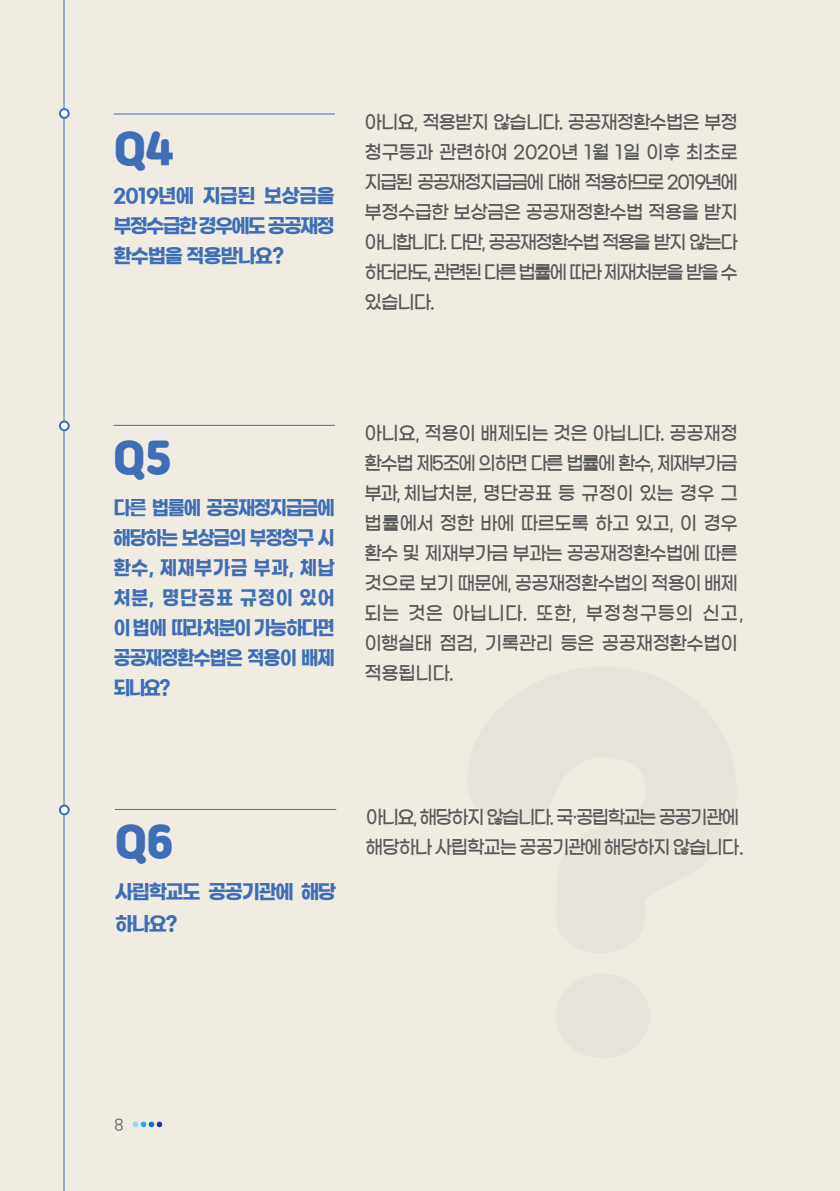
<style>
.page{position:relative;width:840px;height:1191px;background:#fff}
.page>*{position:absolute;margin:0;border:0;box-sizing:border-box;transform-origin:0 0}
.t1{font:42px "Jalnan OTF";color:#3f6eb6}
.t2{font:20px/30px "Gmarket Sans TTF Bold";letter-spacing:-.075em;color:#3f6eb6;text-align:justify;scale:.9 1}
.t3{font:20px/30px "Gmarket Sans TTF Bold";letter-spacing:-.075em;color:#3f6eb6;text-align:justify;scale:.95 1}
.t4{font:19px/30px "Gmarket Sans TTF Medium";letter-spacing:-.045em;color:#57585a;text-align:justify;scale:.95 1}
.t5{font:19px/30px "Gmarket Sans TTF Medium";letter-spacing:-.025em;color:#57585a;scale:.95 1}
.t6{font:500 16px "Ko Pub Dotum";color:#6c6d70}
</style>
<div class="page">
<hr style="left:839px;top:0;width:1px;height:1191px;background:#f1ece2">
<div style="left:0;top:0;width:839px;height:1191px;background:#f1ece2"></div>
<hr style="left:64px;top:0;width:1px;height:1191px;background:#3f6eb6">
<hr style="left:113px;top:113px;width:221px;height:1px;background:#3f6eb6">
<hr style="left:113px;top:425px;width:221px;height:1px;background:#3f6eb6">
<hr style="left:115px;top:809px;width:221px;height:1px;background:#3f6eb6">
<div style="left:60px;top:109px;width:9px;height:9px;background:#fff;border-radius:50%"></div>
<div style="left:59px;top:108px;width:11px;height:11px;border:2px solid #3f6eb6;border-radius:50%"></div>
<div style="left:60px;top:421px;width:9px;height:9px;background:#fff;border-radius:50%"></div>
<div style="left:59px;top:420px;width:11px;height:11px;border:2px solid #3f6eb6;border-radius:50%"></div>
<div style="left:60px;top:805px;width:9px;height:9px;background:#fff;border-radius:50%"></div>
<div style="left:59px;top:804px;width:11px;height:11px;border:2px solid #3f6eb6;border-radius:50%"></div>
<svg style="left:133px;top:1121px;width:29px;height:6px"></svg>
<h1 class="t1" style="left:114px;top:120px;width:61px">Q4</h1>
<p class="t3" style="left:113px;top:182px;width:234px">2019년에 지급된 보상금을 부정수급한 경우에도 공공재정 환수법을 적용받나요?</p>
<p class="t4" style="left:364px;top:108px;width:394px">아니요, 적용받지 않습니다. 공공재정환수법은 부정 청구등과 관련하여 2020년 1월 1일 이후 최초로 지급된 공공재정지급금에 대해 적용하므로 2019년에 부정수급한 보상금은 공공재정환수법 적용을 받지 아니합니다. 다만, 공공재정환수법 적용을 받지 않는다 하더라도, 관련된 다른 법률에 따라 제재처분을 받을 수 있습니다.</p>
<h1 class="t1" style="left:113px;top:429px;width:60px">Q5</h1>
<p class="t2" style="left:113px;top:494px;width:247px">다른 법률에 공공재정지급금에 해당하는 보상금의 부정청구 시 환수, 제재부가금 부과, 체납 처분, 명단공표 규정이 있어 이 법에 따라 처분이 가능하다면 공공재정환수법은 적용이 배제 되나요?</p>
<p class="t5" style="left:364px;top:419px;width:400px">아니요, 적용이 배제되는 것은 아닙니다. 공공재정 환수법 제5조에 의하면 다른 법률에 환수, 제재부가금 부과, 체납처분, 명단공표 등 규정이 있는 경우 그 법률에서 정한 바에 따르도록 하고 있고, 이 경우 환수 및 제재부가금 부과는 공공재정환수법에 따른 것으로 보기 때문에, 공공재정환수법의 적용이 배제 되는 것은 아닙니다. 또한, 부정청구등의 신고, 이행실태 점검, 기록관리 등은 공공재정환수법이 적용됩니다.</p>
<h1 class="t1" style="left:115px;top:813px;width:60px">Q6</h1>
<p class="t3" style="left:115px;top:877px;width:234px;line-height:32px">사립학교도 공공기관에 해당 하나요?</p>
<p class="t4" style="left:366px;top:803px;width:399px">아니요, 해당하지 않습니다. 국·공립학교는 공공기관에 해당하나 사립학교는 공공기관에 해당하지 않습니다.</p>
<p class="t6" style="left:114px;top:1116px;width:11px">8</p>
</div>
